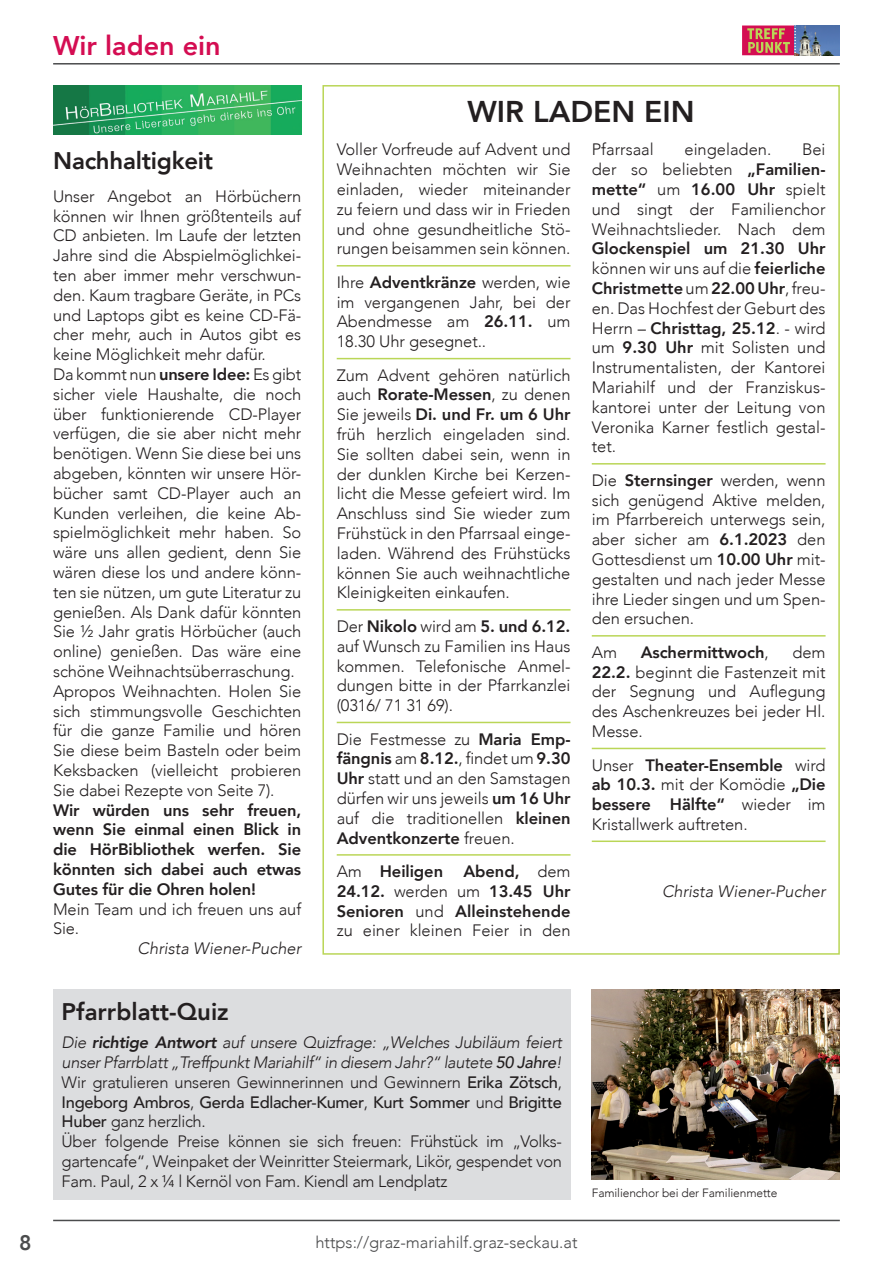
<style>
.page{position:relative;width:893px;height:1263px;background:#fff}
.page>*{position:absolute;margin:0;border:0;box-sizing:border-box;transform-origin:0 0}
.t1{font:800 30px "Avenir LT Com";color:#231f20}
.t2{font:800 27px "Avenir LT Com";color:#d40d52}
.t3{font:800 24px "Avenir LT Com";letter-spacing:-.01em;color:#231f20}
.t4{font:800 21px "Avenir LT Com";color:#4b4c4d}
.t5{font:300 16.5px/19.8px "Avenir LT Com";letter-spacing:-.01em;color:#231f20;text-align:justify}
.t6{font:800 16.5px/19.8px "Avenir LT Com";letter-spacing:-.005em;color:#231f20;text-align:justify}
.t7{font:italic 300 16.5px "Avenir LT Com";color:#231f20}
.t8{font:300 16.5px "Avenir LT Com";color:#4b4c4d}
.t9{font:300 12px "Avenir LT Com";letter-spacing:-.01em;color:#231f20}
.s1{font-weight:800}
.s2{font-weight:300}
.s3{font-style:italic}
.s4{font-weight:800;font-style:italic}
.s5{font-weight:500;font-style:italic}
.s6{font-weight:500}
</style>
<div class="page">
<hr style="left:53px;top:63px;width:787px;height:2px;background:#4b4c4d">
<hr style="left:53px;top:1220px;width:787px;height:1px;background:#4b4c4d">
<img style="left:796px;top:26px;width:44px;height:29px">
<svg style="left:742px;top:26px;width:54px;height:30px;background:#ca515b"></svg>
<img style="left:592px;top:989px;width:248px;height:190px">
<img style="left:53px;top:85px;width:248px;height:49px">
<hr style="left:337px;top:265px;width:233px;height:2px;background:#bad657">
<hr style="left:337px;top:358px;width:233px;height:1px;background:#bad657">
<hr style="left:337px;top:609px;width:233px;height:2px;background:#bad657">
<hr style="left:337px;top:722px;width:233px;height:1px;background:#bad657">
<hr style="left:337px;top:854px;width:233px;height:2px;background:#bad657">
<hr style="left:592px;top:463px;width:234px;height:2px;background:#bad657">
<hr style="left:592px;top:635px;width:234px;height:2px;background:#bad657">
<hr style="left:592px;top:748px;width:234px;height:1px;background:#bad657">
<hr style="left:592px;top:840px;width:234px;height:2px;background:#bad657">
<div style="left:53px;top:989px;width:517px;height:210px;background:#dcdddf"></div>
<h2 class="t2" style="left:53px;top:30px;width:169px">Wir laden ein</h2>
<h3 class="t3" style="left:53px;top:147px;width:162px">Nachhaltigkeit</h3>
<p class="t5" style="left:53px;top:186px;width:250px;text-align:left">Unser Angebot an Hörbüchern können wir Ihnen größtenteils auf<br>CD anbieten. Im Laufe der letzten<br>Jahre sind die Abspielmöglichkei&shy;ten aber immer mehr verschwun&shy;den. Kaum tragbare Geräte, in PCs und Laptops gibt es keine CD-Fä&shy;cher mehr, auch in Autos gibt es keine Möglichkeit mehr dafür.<br>Da kommt nun <span class="s1">unsere Idee:</span> Es gibt sicher viele Haushalte, die noch über funktionierende CD-Player verfügen, die sie aber nicht mehr benötigen. Wenn Sie diese bei uns abgeben, könnten wir unsere Hör&shy;bücher samt CD-Player auch an<br>Kunden verleihen, die keine Ab&shy;spielmöglichkeit mehr haben. So wäre uns allen gedient, denn Sie wären diese los und andere könn&shy;ten sie nützen, um gute Literatur zu genießen. Als Dank dafür könnten<br>Sie ½ Jahr gratis Hörbücher (auch online) genießen. Das wäre eine schöne Weihnachtsüberraschung.<br>Apropos Weihnachten. Holen Sie sich stimmungsvolle Geschichten für die ganze Familie und hören<br>Sie diese beim Basteln oder beim<br>Keksbacken (vielleicht probieren<br>Sie dabei Rezepte von Seite 7).</p>
<p class="t6" style="left:53px;top:800px;width:250px">Wir würden uns sehr freuen, wenn Sie einmal einen Blick in die HörBibliothek werfen. Sie könnten sich dabei auch etwas Gutes für die Ohren holen!</p>
<p class="t5" style="left:53px;top:899px;width:250px">Mein Team und ich freuen uns auf<br>Sie.</p>
<p class="t7" style="left:138px;top:939px;width:165px">Christa Wiener-Pucher</p>
<h1 class="t1" style="left:468px;top:94px;width:229px">WIR LADEN EIN</h1>
<p class="t5" style="left:337px;top:140px;width:235px">Voller Vorfreude auf Advent und Weihnachten möchten wir Sie einladen, wieder miteinander zu feiern und dass wir in Frieden und ohne gesundheitliche Stö&shy;rungen beisammen sein können.</p>
<p class="t5" style="left:337px;top:272px;width:235px">Ihre <span class="s1">Adventkränze</span> werden, wie im vergangenen Jahr, bei der Abendmesse am <span class="s1">26.11.</span> um 18.30 Uhr gesegnet..</p>
<p class="t5" style="left:337px;top:365px;width:235px">Zum Advent gehören natürlich auch <span class="s1">Rorate-Messen</span>, zu denen Sie jeweils <span class="s1">Di. und Fr. um 6 Uhr </span>früh herzlich eingeladen sind.<br>Sie sollten dabei sein, wenn in der dunklen Kirche bei Kerzen&shy;licht die Messe gefeiert wird. Im Anschluss sind Sie wieder zum Frühstück in den Pfarrsaal einge&shy;laden. Während des Frühstücks können Sie auch weihnachtliche Kleinigkeiten einkaufen.</p>
<p class="t5" style="left:337px;top:616px;width:235px">Der <span class="s1">Nikolo</span> wird am <span class="s1">5. und 6.12. </span>auf Wunsch zu Familien ins Haus kommen. Telefonische Anmel&shy;dungen bitte in der Pfarrkanzlei (0316/ 71 31 69).</p>
<p class="t5" style="left:337px;top:729px;width:235px">Die Festmesse zu <span class="s1">Maria Emp&shy;fängnis</span> am <span class="s1">8.12.</span>, findet um <span class="s1">9.30<br>Uhr</span> statt und an den Samstagen dürfen wir uns jeweils <span class="s1">um 16 Uhr </span>auf die traditionellen <span class="s1">kleinen Adventkonzerte</span> freuen.</p>
<p class="t6" style="left:337px;top:861px;width:235px"><span class="s2">Am</span> Heiligen Abend, <span class="s2">dem </span>24.12. <span class="s2">werden um</span> 13.45 Uhr Senioren <span class="s2">und</span> Alleinstehende <span class="s2">zu einer kleinen Feier in den</span></p>
<p class="t5" style="left:592px;top:140px;width:64px">Pfarrsaal</p>
<p class="t5" style="left:684px;top:140px;width:88px">eingeladen.</p>
<p class="t5" style="left:592px;top:140px;width:235px;text-indent:210px">Bei der so beliebten <span class="s1">„Familien&shy;mette“</span> um <span class="s1">16.00 Uhr</span> spielt und singt der Familienchor Weihnachtslieder. Nach dem</p>
<p class="t5" style="left:592px;top:239px;width:235px"><span class="s1">Glockenspiel um 21.30 Uhr </span>können wir uns auf die <span class="s1">feierliche Christmette</span> um <span class="s1">22.00 Uhr</span>, freu&shy;en. Das Hochfest der Geburt des Herrn – <span class="s1">Christtag, 25.12</span>. - wird um <span class="s1">9.30 Uhr</span> mit Solisten und Instrumentalisten, der Kantorei Mariahilf und der Franziskus&shy;kantorei unter der Leitung von Veronika Karner festlich gestal&shy;tet.</p>
<p class="t5" style="left:592px;top:470px;width:235px">Die <span class="s1">Sternsinger</span> werden, wenn sich genügend Aktive melden, im Pfarrbereich unterwegs sein, aber sicher am <span class="s1">6.1.2023</span> den Gottesdienst um <span class="s1">10.00 Uhr</span> mit&shy;gestalten und nach jeder Messe ihre Lieder singen und um Spen&shy;den ersuchen.</p>
<p class="t5" style="left:592px;top:642px;width:27px">Am</p>
<p class="t6" style="left:641px;top:642px;width:130px">Aschermittwoch<span class="s2">,</span></p>
<p class="t5" style="left:592px;top:642px;width:235px;text-indent:201px">dem <span class="s1">22.2.</span> beginnt die Fastenzeit mit der Segnung und Auflegung des Aschenkreuzes bei jeder Hl.<br>Messe.</p>
<p class="t5" style="left:592px;top:755px;width:235px">Unser <span class="s1">Theater-Ensemble</span> wird <span class="s1">ab 10.3.</span> mit der Komödie <span class="s1">„Die bessere Hälfte“</span> wieder im Kristallwerk auftreten.</p>
<p class="t7" style="left:662px;top:881px;width:165px">Christa Wiener-Pucher</p>
<h3 class="t3" style="left:62px;top:997px;width:169px">Pfarrblatt-Quiz</h3>
<p class="t5" style="left:62px;top:1032px;width:502px;text-align:left"><span class="s3">Die</span> <span class="s4">richtige Antwort</span> <span class="s3">auf unsere Quizfrage: „Welches Jubiläum feiert unser Pfarrblatt „Treffpunkt Mariahilf“ in diesem Jahr?“ lautete</span> <span class="s5">50 Jahre</span><span class="s3">!<br></span>Wir gratulieren unseren Gewinnerinnen und Gewinnern <span class="s6">Erika Zötsch</span>, <span class="s6">Ingeborg Ambros</span>, <span class="s6">Gerda Edlacher-Kumer</span>, <span class="s6">Kurt Sommer</span> und <span class="s6">Brigitte Huber</span> ganz herzlich.<br>Über folgende Preise können sie sich freuen: Frühstück im „Volks&shy;gartencafe“, Weinpaket der Weinritter Steiermark, Likör, gespendet von Fam. Paul, 2 x ¼ l Kernöl von Fam. Kiendl am Lendplatz</p>
<p class="t4" style="left:19px;top:1230px;width:14px">8</p>
<p class="t8" style="left:315px;top:1232px;width:264px">https://graz-mariahilf.graz-seckau.at</p>
<p class="t9" style="left:592px;top:1185px;width:187px">Familienchor bei der Familienmette</p>
</div>
